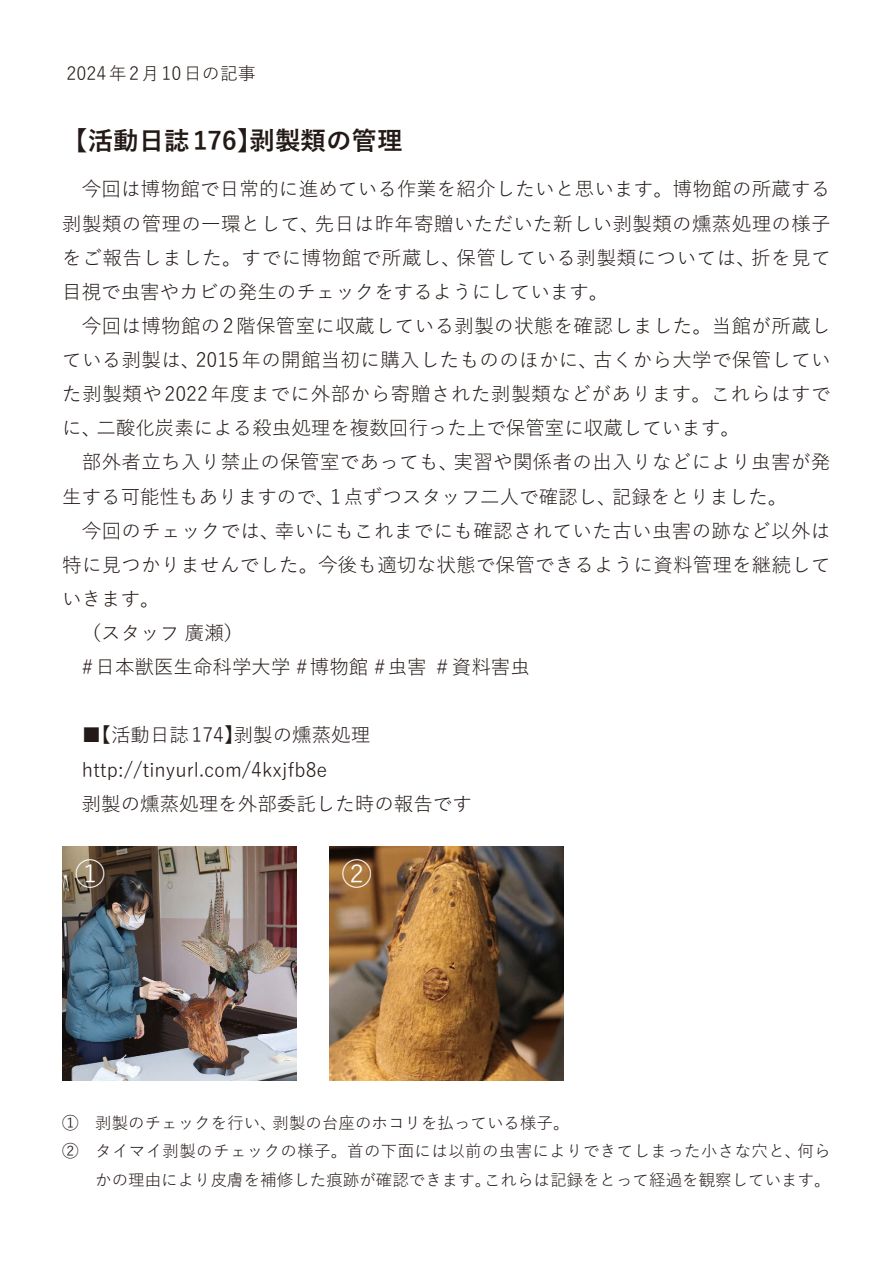
<style>
.page{position:relative;width:893px;height:1263px;background:#fff}
.page>*{position:absolute;margin:0;border:0;box-sizing:border-box;transform-origin:0 0}
.t1{font:30px "Yu Gothic";color:#fff}
.t2{font:700 25.5px "Yu Gothic";color:#231916}
.t3{font:19.5px/34.2px "Yu Gothic";color:#231916;text-align:justify}
.t4{font:19.5px/34.2px "Yu Gothic";letter-spacing:.02em;color:#231916}
.t5{font:18px "Yu Gothic";color:#231916}
.t6{font:16.5px "Yu Gothic";color:#231916}
.t7{font:16.5px "Yu Gothic";letter-spacing:.02em;color:#231916}
</style>
<div class="page">
<img style="left:62px;top:846px;width:234px;height:234px">
<img style="left:329px;top:846px;width:234px;height:234px">
<p class="t5" style="left:67px;top:56px;width:191px">2024年2月10日の記事</p>
<h2 class="t2" style="left:62px;top:126px;width:342px">【活動日誌176】剥製類の管理</h2>
<p class="t3" style="left:62px;top:170px;width:770px;text-indent:20px">今回は博物館で日常的に進めている作業を紹介したいと思います。博物館の所蔵する剥製類の管理の一環として、先日は昨年寄贈いただいた新しい剥製類の燻蒸処理の様子をご報告しました。すでに博物館で所蔵し、保管している剥製類については、折を見て目視で虫害やカビの発生のチェックをするようにしています。</p>
<p class="t3" style="left:62px;top:306px;width:770px;text-indent:20px">今回は博物館の2階保管室に収蔵している剥製の状態を確認しました。当館が所蔵している剥製は、2015年の開館当初に購入したもののほかに、古くから大学で保管していた剥製類や2022年度までに外部から寄贈された剥製類などがあります。これらはすでに、二酸化炭素による殺虫処理を複数回行った上で保管室に収蔵しています。</p>
<p class="t4" style="left:62px;top:443px;width:769px;text-indent:20px">部外者立ち入り禁止の保管室であっても、実習や関係者の出入りなどにより虫害が発生する可能性もありますので、1点ずつスタッフ二人で確認し、記録をとりました。</p>
<p class="t4" style="left:82px;top:511px;width:750px">今回のチェックでは、幸いにもこれまでにも確認されていた古い虫害の跡など以外は</p>
<p class="t3" style="left:62px;top:545px;width:770px">特に見つかりませんでした。今後も適切な状態で保管できるように資料管理を継続して</p>
<p class="t3" style="left:62px;top:579px;width:99px">いきます。</p>
<p class="t3" style="left:82px;top:613px;width:163px">（スタッフ 廣瀬）</p>
<p class="t3" style="left:82px;top:647px;width:450px">#日本獣医生命科学大学 #博物館 #虫害 ＃資料害虫</p>
<p class="t3" style="left:82px;top:716px;width:391px;text-align:left">■【活動日誌174】剥製の燻蒸処理http://tinyurl.com/4kxjfb8e<br>剥製の燻蒸処理を外部委託した時の報告です</p>
<h1 class="t1" style="left:75px;top:847px;width:32px">①</h1>
<h1 class="t1" style="left:342px;top:847px;width:31px">②</h1>
<p class="t6" style="left:62px;top:1107px;width:509px">① 剥製のチェックを行い、剥製の台座のホコリを払っている様子。</p>
<p class="t7" style="left:62px;top:1136px;width:770px">② タイマイ剥製のチェックの様子。首の下面には以前の虫害によりできてしまった小さな穴と、何ら</p>
<p class="t6" style="left:95px;top:1164px;width:737px">かの理由により皮膚を補修した痕跡が確認できます。これらは記録をとって経過を観察しています。</p>
</div>
